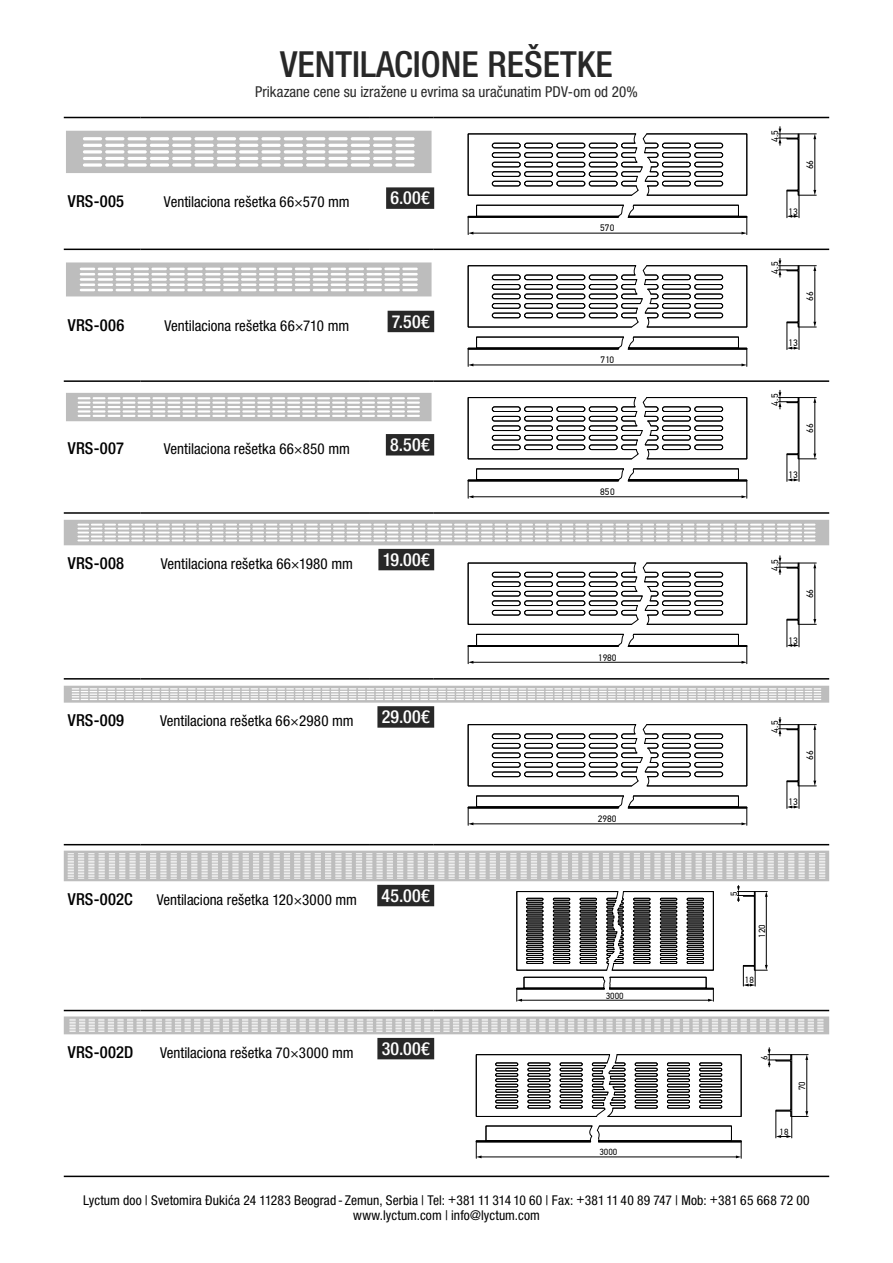
<style>
.page{position:relative;width:893px;height:1263px;background:#fff}
.page>*{position:absolute;margin:0;border:0;box-sizing:border-box;transform-origin:0 0}
.t1{font:500 condensed 36px "Helvetica Neue LTW1 G";color:#282828}
.t2{font:500 condensed 18px "Helvetica Neue LTW1 G";letter-spacing:.015em;color:#fff}
.t3{font:500 condensed 16.5px "Helvetica Neue LTW1 G";letter-spacing:.02em;color:#000}
.t4{font:condensed 15px "Helvetica Neue LTW1 G";color:#000}
.t5{font:condensed 15px "Helvetica Neue LTW1 G";letter-spacing:.005em;color:#282828}
.t6{font:condensed 13.5px/15px "Helvetica Neue LTW1 G";letter-spacing:.005em;color:#000;text-align:center}
.t7{font:9.45px "PF Din Text Pro";color:#000}
.t8{font:9px "PF Din Text Pro";color:#000}
</style>
<div class="page">
<hr style="left:64px;top:117px;width:76px;height:1px;background:#000">
<hr style="left:140px;top:117px;width:230px;height:1px;background:#000">
<hr style="left:370px;top:117px;width:64px;height:1px;background:#000">
<svg style="left:434px;top:117px;width:21px;height:1px"></svg>
<hr style="left:455px;top:117px;width:374px;height:1px;background:#000">
<svg style="left:66px;top:131px;width:366px;height:42px"></svg>
<svg style="left:468px;top:133px;width:279px;height:102px"></svg>
<svg style="left:778px;top:127px;width:38px;height:91px"></svg>
<div style="left:386px;top:187px;width:48px;height:22px;background:#282828"></div>
<hr style="left:64px;top:249px;width:76px;height:1px;background:#000">
<hr style="left:140px;top:249px;width:230px;height:1px;background:#000">
<hr style="left:370px;top:249px;width:64px;height:1px;background:#000">
<svg style="left:434px;top:249px;width:21px;height:1px"></svg>
<hr style="left:455px;top:249px;width:374px;height:1px;background:#000">
<svg style="left:66px;top:262px;width:366px;height:34px"></svg>
<svg style="left:468px;top:265px;width:279px;height:101px"></svg>
<svg style="left:778px;top:258px;width:38px;height:92px"></svg>
<div style="left:388px;top:311px;width:46px;height:21px;background:#282828"></div>
<hr style="left:64px;top:380px;width:76px;height:2px;background:#000">
<hr style="left:140px;top:380px;width:230px;height:2px;background:#000">
<hr style="left:370px;top:380px;width:64px;height:2px;background:#000">
<hr style="left:434px;top:380px;width:21px;height:2px;background:#000">
<hr style="left:455px;top:380px;width:374px;height:2px;background:#000">
<svg style="left:66px;top:393px;width:366px;height:28px"></svg>
<svg style="left:468px;top:397px;width:279px;height:101px"></svg>
<svg style="left:778px;top:390px;width:38px;height:91px"></svg>
<div style="left:386px;top:434px;width:48px;height:21px;background:#282828"></div>
<hr style="left:64px;top:678px;width:76px;height:2px;background:#000">
<hr style="left:140px;top:678px;width:230px;height:2px;background:#000">
<hr style="left:370px;top:678px;width:64px;height:2px;background:#000">
<hr style="left:434px;top:678px;width:21px;height:2px;background:#000">
<hr style="left:455px;top:678px;width:374px;height:2px;background:#000">
<svg style="left:64px;top:686px;width:765px;height:17px"></svg>
<div style="left:377px;top:706px;width:57px;height:22px;background:#282828"></div>
<svg style="left:468px;top:724px;width:279px;height:101px"></svg>
<svg style="left:778px;top:717px;width:38px;height:91px"></svg>
<hr style="left:64px;top:1175px;width:765px;height:2px;background:#000">
<hr style="left:64px;top:844px;width:76px;height:1px;background:#000">
<hr style="left:140px;top:844px;width:230px;height:1px;background:#000">
<hr style="left:370px;top:844px;width:64px;height:1px;background:#000">
<svg style="left:434px;top:844px;width:21px;height:1px"></svg>
<hr style="left:455px;top:844px;width:374px;height:1px;background:#000">
<svg style="left:64px;top:851px;width:765px;height:150px"></svg>
<svg style="left:64px;top:1010px;width:765px;height:24px"></svg>
<div style="left:377px;top:1038px;width:57px;height:21px;background:#282828"></div>
<svg style="left:476px;top:1054px;width:266px;height:104px"></svg>
<svg style="left:768px;top:1048px;width:40px;height:90px"></svg>
<hr style="left:64px;top:512px;width:76px;height:2px;background:#000">
<hr style="left:140px;top:512px;width:230px;height:2px;background:#000">
<hr style="left:370px;top:512px;width:64px;height:2px;background:#000">
<hr style="left:434px;top:512px;width:21px;height:2px;background:#000">
<hr style="left:455px;top:512px;width:374px;height:2px;background:#000">
<svg style="left:64px;top:520px;width:765px;height:25px"></svg>
<div style="left:378px;top:549px;width:56px;height:21px;background:#282828"></div>
<svg style="left:468px;top:562px;width:279px;height:102px"></svg>
<svg style="left:778px;top:556px;width:38px;height:91px"></svg>
<h1 class="t1" style="left:280px;top:42px;width:334px">VENTILACIONE REŠETKE</h1>
<p class="t5" style="left:255px;top:82px;width:384px">Prikazane cene su izražene u evrima sa uračunatim PDV-om od 20%</p>
<p class="t3" style="left:68px;top:191px;width:58px">VRS-005</p>
<p class="t4" style="left:164px;top:193px;width:187px">Ventilaciona rešetka 66×570 mm</p>
<p class="t2" style="left:390px;top:187px;width:41px">6.00€</p>
<p class="t3" style="left:68px;top:315px;width:58px">VRS-006</p>
<p class="t4" style="left:165px;top:316px;width:186px">Ventilaciona rešetka 66×710 mm</p>
<p class="t2" style="left:392px;top:310px;width:39px">7.50€</p>
<p class="t3" style="left:68px;top:438px;width:58px">VRS-007</p>
<p class="t4" style="left:164px;top:440px;width:188px">Ventilaciona rešetka 66×850 mm</p>
<p class="t2" style="left:390px;top:434px;width:41px">8.50€</p>
<p class="t3" style="left:68px;top:553px;width:58px">VRS-008</p>
<p class="t4" style="left:161px;top:554px;width:194px">Ventilaciona rešetka 66×1980 mm</p>
<p class="t2" style="left:383px;top:549px;width:49px">19.00€</p>
<p class="t3" style="left:68px;top:710px;width:58px">VRS-009</p>
<p class="t4" style="left:160px;top:712px;width:195px">Ventilaciona rešetka 66×2980 mm</p>
<p class="t2" style="left:382px;top:706px;width:50px">29.00€</p>
<p class="t7" style="left:600px;top:223px;width:16px">570</p>
<p class="t7" style="left:601px;top:354px;width:15px">710</p>
<p class="t7" style="left:600px;top:486px;width:16px">850</p>
<p class="t7" style="left:598px;top:652px;width:20px">1980</p>
<p class="t7" style="left:598px;top:813px;width:20px">2980</p>
<p class="t7" style="left:769px;top:142px;width:14px;rotate:-90deg">4.5</p>
<p class="t7" style="left:804px;top:169px;width:11px;rotate:-90deg">66</p>
<p class="t7" style="left:788px;top:206px;width:11px">13</p>
<p class="t7" style="left:769px;top:274px;width:14px;rotate:-90deg">4.5</p>
<p class="t7" style="left:804px;top:301px;width:11px;rotate:-90deg">66</p>
<p class="t7" style="left:788px;top:338px;width:11px">13</p>
<p class="t7" style="left:769px;top:406px;width:14px;rotate:-90deg">4.5</p>
<p class="t7" style="left:804px;top:433px;width:11px;rotate:-90deg">66</p>
<p class="t7" style="left:788px;top:469px;width:11px">13</p>
<p class="t7" style="left:769px;top:571px;width:14px;rotate:-90deg">4.5</p>
<p class="t7" style="left:804px;top:598px;width:11px;rotate:-90deg">66</p>
<p class="t7" style="left:788px;top:635px;width:11px">13</p>
<p class="t7" style="left:769px;top:733px;width:14px;rotate:-90deg">4.5</p>
<p class="t7" style="left:804px;top:760px;width:11px;rotate:-90deg">66</p>
<p class="t7" style="left:788px;top:796px;width:11px">13</p>
<p class="t3" style="left:68px;top:889px;width:66px">VRS-002C</p>
<p class="t4" style="left:157px;top:890px;width:202px">Ventilaciona rešetka 120×3000 mm</p>
<p class="t2" style="left:382px;top:884px;width:50px">45.00€</p>
<p class="t8" style="left:729px;top:896px;width:6px;rotate:-90deg">5</p>
<p class="t8" style="left:757px;top:937px;width:15px;rotate:-90deg">120</p>
<p class="t8" style="left:606px;top:990px;width:19px">3000</p>
<p class="t8" style="left:745px;top:975px;width:10px">18</p>
<p class="t3" style="left:68px;top:1042px;width:67px">VRS-002D</p>
<p class="t4" style="left:160px;top:1043px;width:195px">Ventilaciona rešetka 70×3000 mm</p>
<p class="t2" style="left:382px;top:1038px;width:50px">30.00€</p>
<p class="t8" style="left:599px;top:1147px;width:19px">3000</p>
<p class="t8" style="left:759px;top:1059px;width:6px;rotate:-90deg">6</p>
<p class="t8" style="left:797px;top:1090px;width:10px;rotate:-90deg">70</p>
<p class="t8" style="left:779px;top:1126px;width:10px">18</p>
<p class="t6" style="left:83px;top:1192px;width:728px">Lyctum doo | Svetomira Đukića 24 11283 Beograd - Zemun, Serbia | Tel: +381 11 314 10 60 | Fax: +381 11 40 89 747 | Mob: +381 65 668 72 00 www.lyctum.com | info@lyctum.com</p>
</div>
